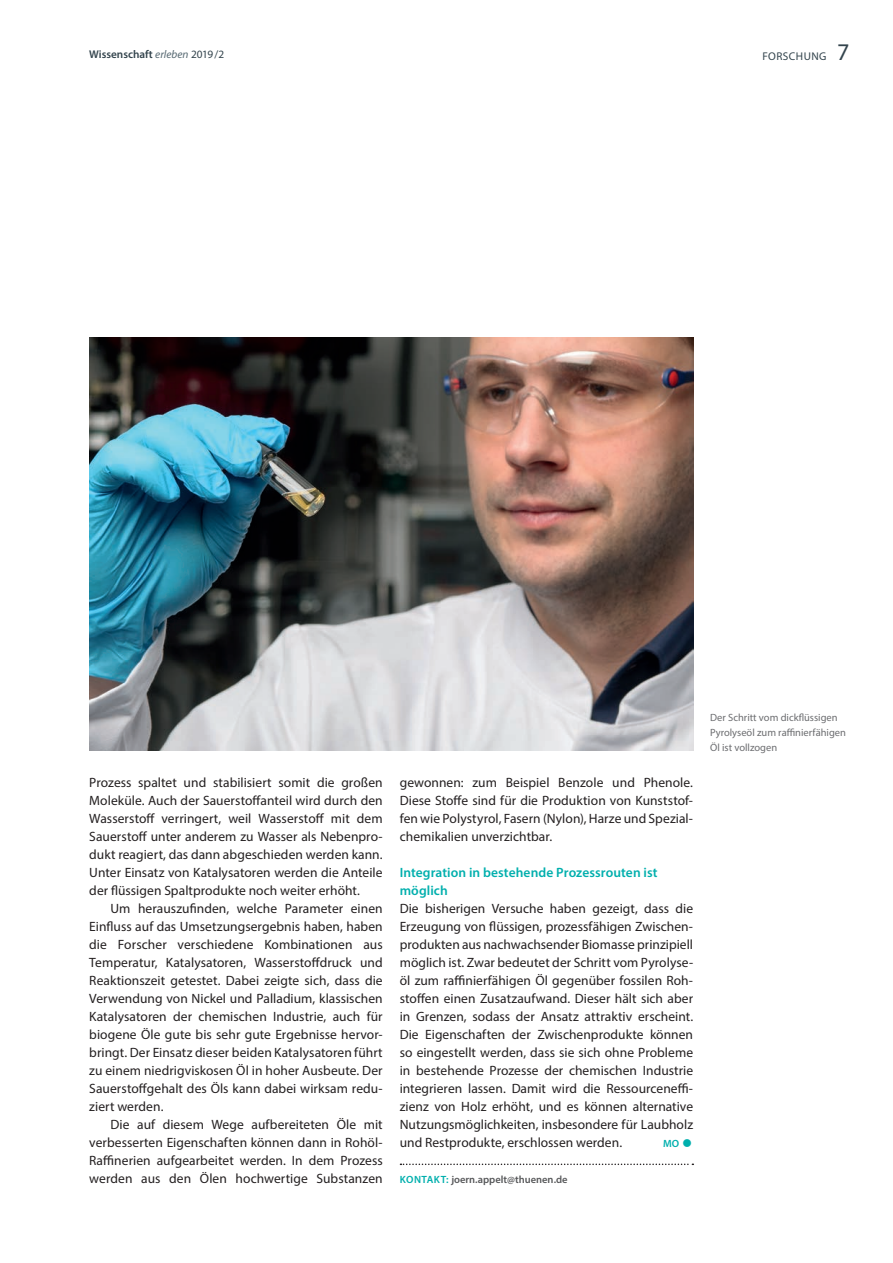
<style>
.page{position:relative;width:893px;height:1263px;background:#fff}
.page>*{position:absolute;margin:0;border:0;box-sizing:border-box;transform-origin:0 0}
.t1{font:13.5px/18px "Myriad Pro";letter-spacing:.005em;color:#231f20;text-align:justify}
.t2{font:600 13.5px/18px "Myriad Pro";letter-spacing:.005em;color:#00afad}
.t3{font:600 11.25px "Myriad Pro";color:#33444d}
.t4{font:11.25px "Myriad Pro";letter-spacing:.04em;color:#33444d}
.t5{font:10.5px/15px "Myriad Pro";color:#6c6d70}
.t6{font:600 10.5px "Myriad Pro";color:#57585a}
.t7{font:600 10.5px "Myriad Pro";color:#00afad}
.s1{font-weight:400;font-style:italic;color:#586a73}
.s2{font-weight:400}
.s3{font-size:24px}
.s4{color:#00afad}
</style>
<div class="page">
<svg style="left:400px;top:1163px;width:293px;height:2px"></svg>
<img style="left:89px;top:337px;width:604px;height:413px">
<p class="t3" style="left:89px;top:47px;width:136px">Wissenschaft <span class="s1">erleben</span> <span class="s2">2019/2</span></p>
<p class="t4" style="left:762px;top:50px;width:89px">FORSCHUNG <span class="s3">7</span></p>
<p class="t1" style="left:89px;top:773px;width:295px">Prozess spaltet und stabilisiert somit die großen Moleküle. Auch der Sauerstoffanteil wird durch den Wasserstoff verringert, weil Wasserstoff mit dem Sauerstoff unter anderem zu Wasser als Nebenpro&shy;dukt reagiert, das dann abgeschieden werden kann.<br>Unter Einsatz von Katalysatoren werden die Anteile der flüssigen Spaltprodukte noch weiter erhöht.</p>
<p class="t1" style="left:89px;top:899px;width:295px;text-indent:21px">Um herauszufinden, welche Parameter einen Einfluss auf das Umsetzungsergebnis haben, haben die Forscher verschiedene Kombinationen aus Temperatur, Katalysatoren, Wasserstoffdruck und Reaktionszeit getestet. Dabei zeigte sich, dass die Verwendung von Nickel und Palladium, klassischen Katalysatoren der chemischen Industrie, auch für biogene Öle gute bis sehr gute Ergebnisse hervor&shy;bringt. Der Einsatz dieser beiden Katalysatoren führt zu einem niedrigviskosen Öl in hoher Ausbeute. Der Sauerstoffgehalt des Öls kann dabei wirksam redu&shy;ziert werden.</p>
<p class="t1" style="left:89px;top:1115px;width:295px;text-indent:21px">Die auf diesem Wege aufbereiteten Öle mit verbesserten Eigenschaften können dann in Rohöl-Raffinerien aufgearbeitet werden. In dem Prozess werden aus den Ölen hochwertige Substanzen</p>
<p class="t1" style="left:400px;top:773px;width:295px">gewonnen: zum Beispiel Benzole und Phenole.<br>Diese Stoffe sind für die Produktion von Kunststof&shy;fen wie Polystyrol, Fasern (Nylon), Harze und Spezial&shy;chemikalien unverzichtbar.</p>
<p class="t2" style="left:400px;top:863px;width:259px">Integration in bestehende Prozessrouten ist möglich</p>
<p class="t1" style="left:400px;top:899px;width:295px">Die bisherigen Versuche haben gezeigt, dass die Erzeugung von flüssigen, prozessfähigen Zwischen&shy;produkten aus nachwachsender Biomasse prinzipiell möglich ist. Zwar bedeutet der Schritt vom Pyrolyse&shy;öl zum raffinierfähigen Öl gegenüber fossilen Roh&shy;stoffen einen Zusatzaufwand. Dieser hält sich aber in Grenzen, sodass der Ansatz attraktiv erscheint.<br>Die Eigenschaften der Zwischenprodukte können so eingestellt werden, dass sie sich ohne Probleme in bestehende Prozesse der chemischen Industrie integrieren lassen. Damit wird die Ressourceneffi&shy;zienz von Holz erhöht, und es können alternative Nutzungsmöglichkeiten, insbesondere für Laubholz und Restprodukte, erschlossen werden.</p>
<p class="t7" style="left:663px;top:1136px;width:31px">MO ●</p>
<p class="t6" style="left:400px;top:1172px;width:169px"><span class="s4">KONTAKT:</span> joern.appelt@thuenen.de</p>
<p class="t5" style="left:710px;top:709px;width:137px">Der Schritt vom dickflüssigen<br>Pyrolyseöl zum raffinierfähigen<br>Öl ist vollzogen</p>
</div>
